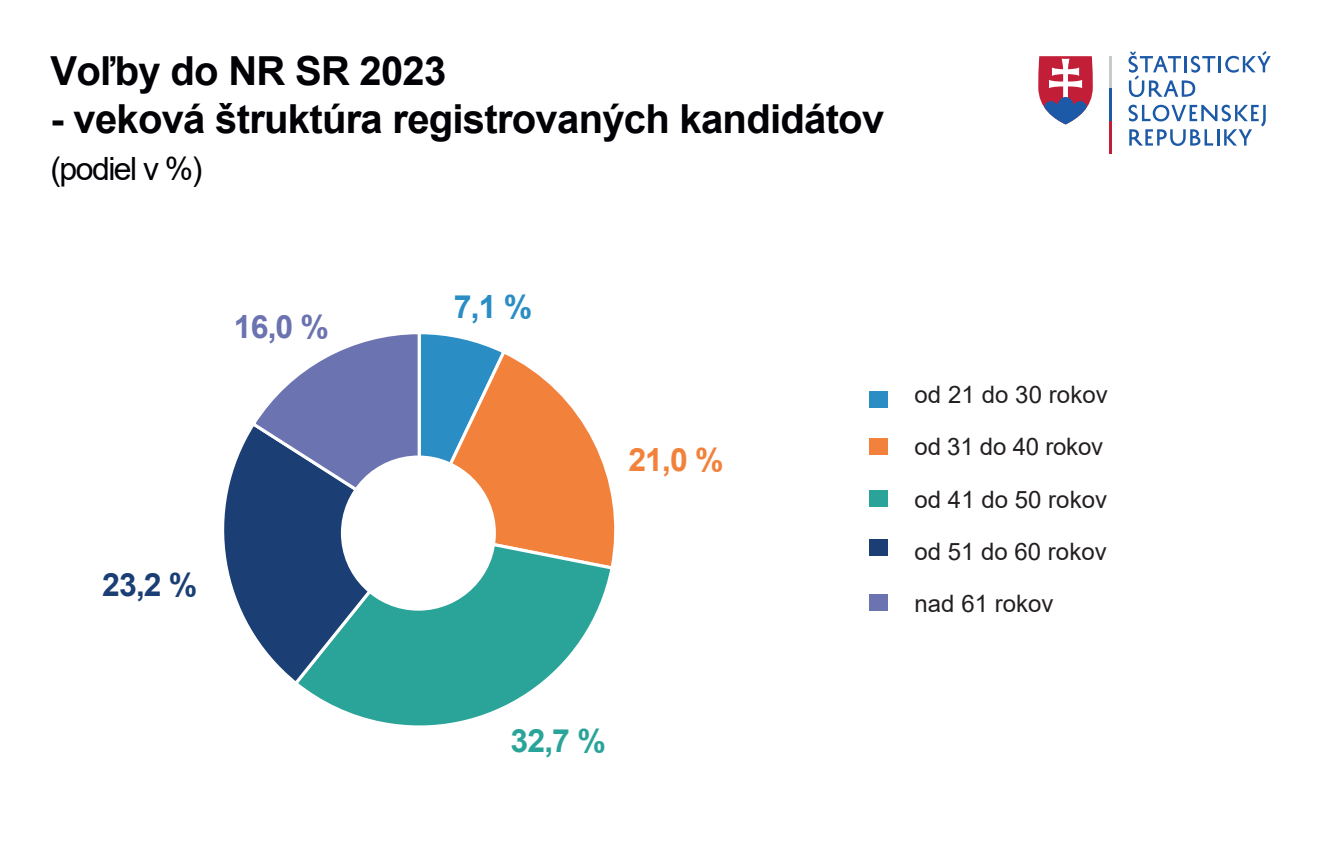
<style>
.page{position:relative;width:1320px;height:859px;background:#fff}
.page>*{position:absolute;margin:0;border:0;box-sizing:border-box;transform-origin:0 0}
.t1{font:700 40px "Arial";letter-spacing:-.02em;color:#020206}
.t2{font:32px "Arial";letter-spacing:-.05em;color:#020206}
.t3{font:700 32px "Arial";color:#f2813c}
.t4{font:700 32px "Arial";color:#2aa499}
.t5{font:700 32px "Arial";color:#1b3f75}
.t6{font:700 32px "Arial";color:#6b73b0}
.t7{font:700 32px "Arial";color:#2a8dc4}
.t8{font:24px/52px "Arial";color:#231f20}
</style>
<div class="page">
<svg style="left:1128px;top:51px;width:143px;height:46px"></svg>
<svg style="left:1128px;top:105px;width:138px;height:41px"></svg>
<svg style="left:1038px;top:56px;width:55px;height:68px"></svg>
<hr style="left:1109px;top:56px;width:3px;height:33px;background:#c6cccc">
<hr style="left:1109px;top:89px;width:3px;height:32px;background:#1c5aa7">
<hr style="left:1109px;top:121px;width:3px;height:33px;background:#c31e38">
<div style="left:869px;top:390px;width:19px;height:17px;background:#2a8dc4"></div>
<div style="left:869px;top:438px;width:19px;height:16px;background:#f2813c"></div>
<div style="left:869px;top:490px;width:19px;height:16px;background:#2aa499"></div>
<div style="left:869px;top:538px;width:19px;height:17px;background:#1b3f75"></div>
<div style="left:869px;top:594px;width:19px;height:16px;background:#6b73b0"></div>
<svg style="left:303px;top:567px;width:307px;height:159px"></svg>
<svg style="left:224px;top:434px;width:200px;height:253px"></svg>
<svg style="left:249px;top:334px;width:366px;height:233px"></svg>
<div style="left:341px;top:455px;width:155px;height:155px;background:#fff;border-radius:50%"></div>
<h1 class="t1" style="left:51px;top:43px;width:397px">Voľby do NR SR 2023</h1>
<h1 class="t1" style="left:51px;top:91px;width:835px">- veková štruktúra registrovaných kandidátov</h1>
<h2 class="t2" style="left:51px;top:147px;width:154px">(podiel v %)</h2>
<h2 class="t6" style="left:234px;top:304px;width:97px">16,0 %</h2>
<h2 class="t5" style="left:102px;top:562px;width:97px">23,2 %</h2>
<h2 class="t7" style="left:454px;top:284px;width:80px">7,1 %</h2>
<h2 class="t3" style="left:628px;top:437px;width:97px">21,0 %</h2>
<p class="t8" style="left:915px;top:368px;width:195px">od 21 do 30 rokov od 31 do 40 rokov od 41 do 50 rokov od 51 do 60 rokov nad 61 rokov</p>
<h2 class="t4" style="left:511px;top:718px;width:97px">32,7 %</h2>
</div>
